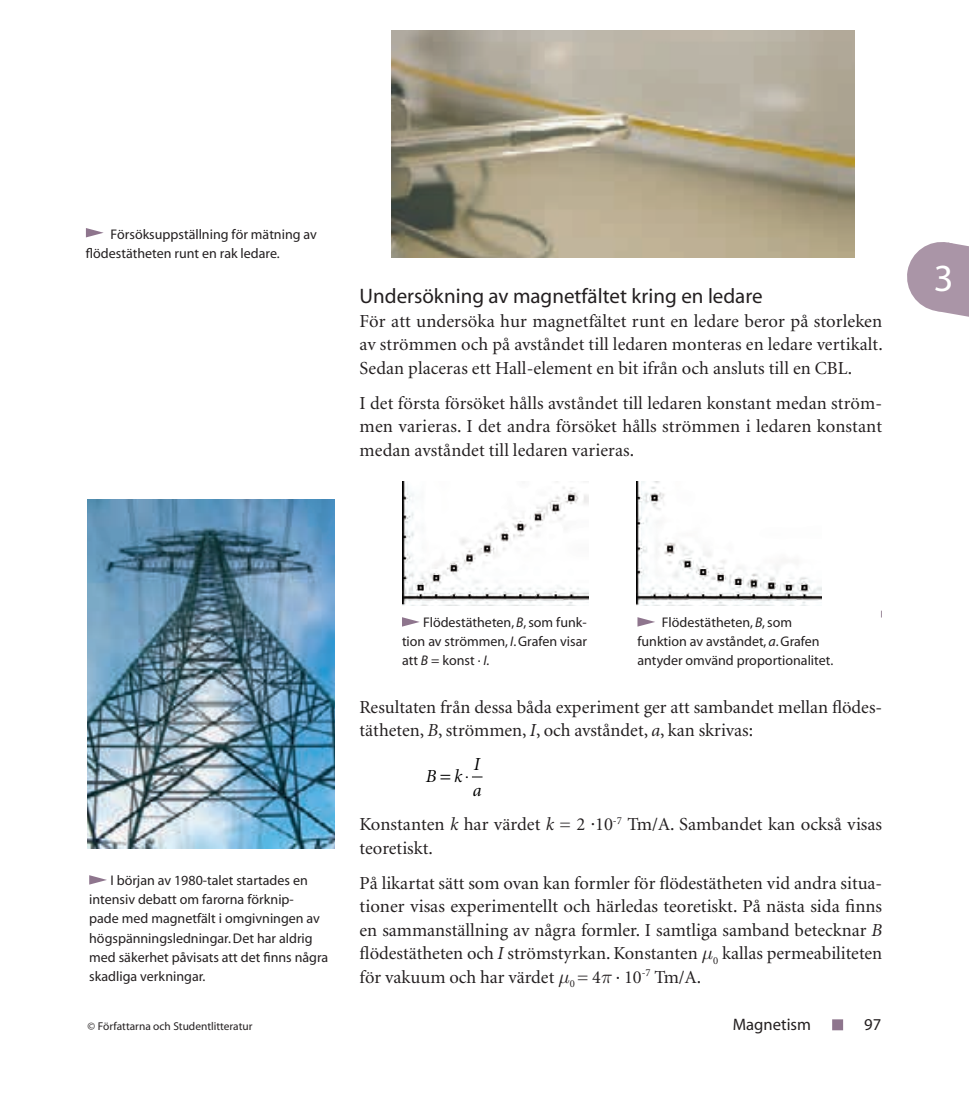
<style>
.page{position:relative;width:969px;height:1093px;background:#fff}
.page>*{position:absolute;margin:0;border:0;box-sizing:border-box;transform-origin:0 0}
.t1{font:38.5px "Myriad";color:#fff}
.SV-Rubrik_4{font:21px "Myriad";color:#231f20}
.SV-Brödtext{font:18.38px/23.4px "Minion";color:#231f20;text-align:justify}
.t2{font:italic 18.38px/26.1px "Minion";color:#000}
.t3{font:16.62px "Myriad";color:#231f20}
.bildtext{font:14px/19.2px "Myriad";color:#231f20}
.t4{font:11.38px "Myriad";color:#231f20}
.s1{font-style:italic}
</style>
<div class="page">
<svg style="left:907px;top:242px;width:62px;height:75px"></svg>
<div style="left:832px;top:1019px;width:11px;height:11px;background:#8e758d"></div>
<svg style="left:86px;top:228px;width:18px;height:9px"></svg>
<svg style="left:402px;top:617px;width:18px;height:10px"></svg>
<svg style="left:637px;top:617px;width:18px;height:10px"></svg>
<img style="left:636px;top:481px;width:186px;height:124px">
<img style="left:403px;top:481px;width:186px;height:124px">
<img style="left:391px;top:31px;width:463px;height:226px">
<img style="left:88px;top:500px;width:247px;height:348px">
<svg style="left:89px;top:875px;width:18px;height:9px"></svg>
<p class="bildtext" style="left:86px;top:225px;width:232px;text-indent:24px">Försöksuppställning för mätning av flödestätheten runt en rak ledare.</p>
<p class="SV-Rubrik_4" style="left:360px;top:286px;width:404px">Undersökning av magnetfältet kring en ledare</p>
<p class="SV-Brödtext" style="left:360px;top:310px;width:525px">För att undersöka hur magnetfältet runt en ledare beror på storleken av strömmen och på avståndet till ledaren monteras en ledare vertikalt.<br>Sedan placeras ett Hall-element en bit ifrån och ansluts till en CBL.</p>
<p class="SV-Brödtext" style="left:360px;top:392px;width:524px">I det första försöket hålls avståndet till ledaren konstant medan ström&shy;men varieras. I det andra försöket hålls strömmen i ledaren konstant medan avståndet till ledaren varieras.</p>
<h1 class="t1" style="left:934px;top:259px;width:21px">3</h1>
<p class="bildtext" style="left:89px;top:871px;width:241px;text-indent:21px">I början av 1980-talet startades en intensiv debatt om farorna förknip-<br>pade med magnetfält i omgivningen av högspänningsledningar. Det har aldrig med säkerhet påvisats att det finns några skadliga verkningar.</p>
<p class="t4" style="left:88px;top:1021px;width:166px">© Författarna och Studentlitteratur</p>
<p class="bildtext" style="left:402px;top:613px;width:187px;text-align:justify;text-indent:21px">Flödestätheten, <span class="s1">B</span>, som funk&shy;tion av strömmen, <span class="s1">I</span>. Grafen visar att <span class="s1">B</span> = konst · <span class="s1">I.</span></p>
<p class="bildtext" style="left:637px;top:613px;width:197px;text-indent:24px">Flödestätheten, <span class="s1">B</span>, som funktion av avståndet, <span class="s1">a</span>. Grafen antyder omvänd proportionalitet.</p>
<p class="SV-Brödtext" style="left:360px;top:696px;width:524px">Resultaten från dessa båda experiment ger att sambandet mellan flödes&shy;tätheten, <span class="s1">B</span>, strömmen, <span class="s1">I</span>, och avståndet, <span class="s1">a</span>, kan skrivas:</p>
<p class="t2" style="left:426px;top:763px;width:45px">B k⋅</p>
<p class="t2" style="left:473px;top:752px;width:10px">I a</p>
<p class="SV-Brödtext" style="left:360px;top:813px;width:524px">Konstanten <span class="s1">k</span> har värdet <span class="s1">k</span> = 2 .10<sup>-7</sup> Tm/A. Sambandet kan också visas teoretiskt.</p>
<p class="SV-Brödtext" style="left:360px;top:872px;width:524px">På likartat sätt som ovan kan formler för flödestätheten vid andra situa&shy;tioner visas experimentellt och härledas teoretiskt. På nästa sida finns en sammanställning av några formler. I samtliga samband betecknar <span class="s1">B </span>flödestätheten och <span class="s1">I</span> strömstyrkan. Konstanten <sub>0</sub> kallas permeabiliteten för vakuum och har värdet <sub>0</sub> = 4 · 10<sup>-7</sup> Tm/A.</p>
<p class="t3" style="left:733px;top:1016px;width:80px">Magnetism</p>
<p class="t3" style="left:864px;top:1016px;width:19px">97</p>
</div>
